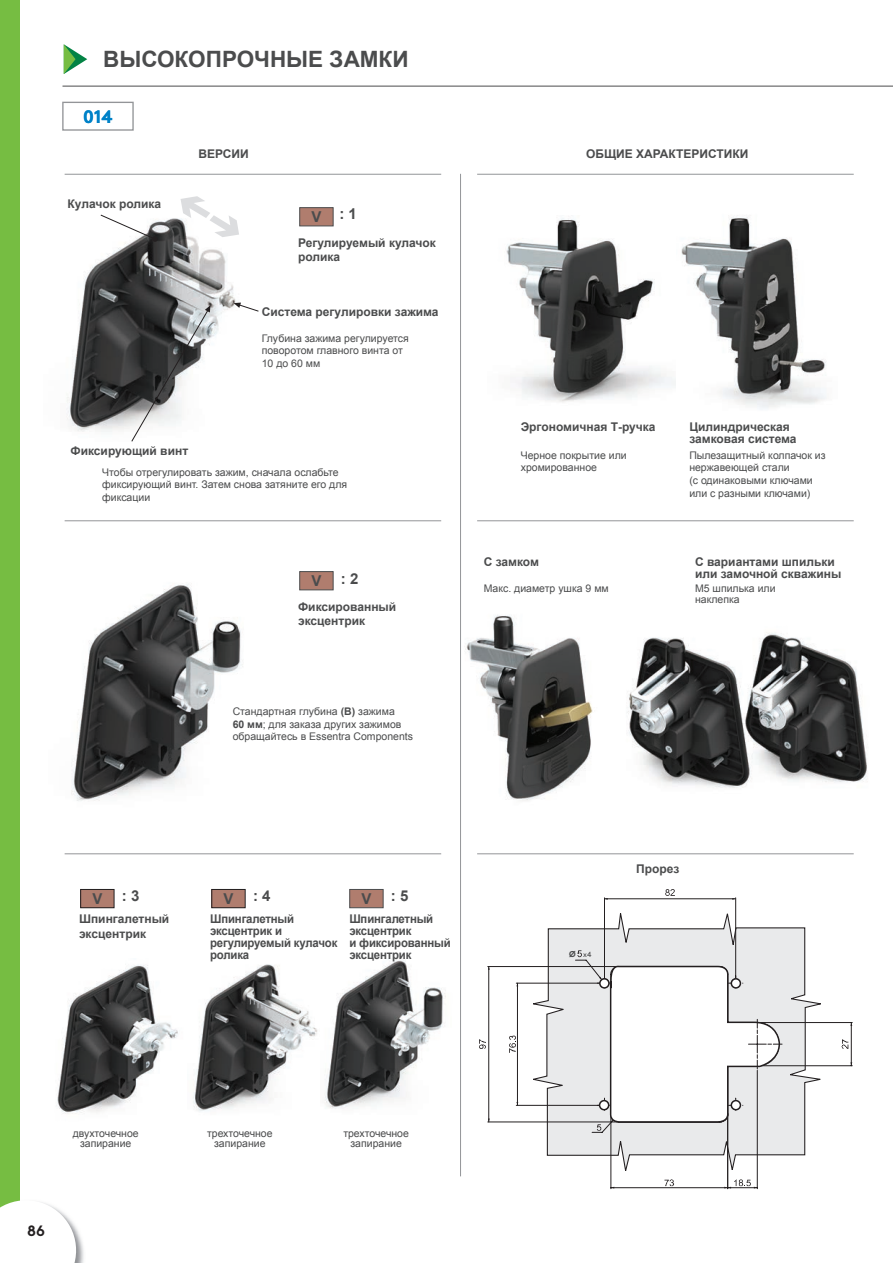
<style>
.page{position:relative;width:893px;height:1263px;background:#fff}
.page>*{position:absolute;margin:0;border:0;box-sizing:border-box;transform-origin:0 0}
.t1{font:700 22.5px "Arial";color:#4b4c4d}
.t2{font:700 18px "Brown Pro";color:#0082c8}
.t3{font:700 15px "Arial";color:#4b4c4d}
.t4{font:700 15px "Brown Pro";color:#231f20}
.t5{font:700 12px/14.4px "Arial";color:#4b4c4d}
.t6{font:700 12px/12px "Arial";color:#4b4c4d;scale:.95 1}
.t7{font:10.5px/12.6px "Arial";color:#4b4c4d}
.t8{font:7.5px "Brown Pro";color:#4b4c4d}
.s1{font-weight:700}
.s2{font-size:12.6px}
</style>
<div class="page">
<svg style="left:64px;top:44px;width:23px;height:30px"></svg>
<div style="left:0;top:0;width:20px;height:1263px;background:#76bd42"></div>
<hr style="left:63px;top:86px;width:830px;height:1px;background:#4b4c4d">
<img style="left:81px;top:1239px;width:3px;height:24px">
<svg style="left:0;top:1200px;width:81px;height:63px"></svg>
<div style="left:62px;top:102px;width:72px;height:29px;border:1px solid #939598"></div>
<img style="left:67px;top:218px;width:174px;height:214px">
<img style="left:465px;top:615px;width:402px;height:186px">
<img style="left:506px;top:218px;width:170px;height:184px">
<img style="left:681px;top:217px;width:145px;height:192px">
<hr style="left:65px;top:174px;width:376px;height:1px;background:#939598">
<hr style="left:477px;top:174px;width:377px;height:1px;background:#939598">
<hr style="left:65px;top:520px;width:376px;height:1px;background:#939598">
<hr style="left:477px;top:520px;width:377px;height:1px;background:#939598">
<hr style="left:65px;top:853px;width:376px;height:1px;background:#939598">
<hr style="left:477px;top:853px;width:377px;height:1px;background:#939598">
<img style="left:71px;top:584px;width:172px;height:217px">
<img style="left:325px;top:959px;width:121px;height:150px">
<img style="left:56px;top:965px;width:122px;height:149px">
<img style="left:193px;top:964px;width:125px;height:148px">
<hr style="left:460px;top:174px;width:1px;height:1002px;background:#939598">
<svg style="left:547px;top:906px;width:279px;height:250px"></svg>
<hr style="left:488px;top:966px;width:1px;height:156px;background:#231f20">
<hr style="left:488px;top:1122px;width:129px;height:1px;background:#231f20">
<hr style="left:488px;top:966px;width:129px;height:1px;background:#231f20">
<hr style="left:604px;top:898px;width:132px;height:1px;background:#231f20">
<hr style="left:604px;top:898px;width:1px;height:84px;background:#231f20">
<hr style="left:735px;top:898px;width:1px;height:84px;background:#231f20">
<hr style="left:851px;top:1022px;width:1px;height:44px;background:#231f20">
<hr style="left:759px;top:1022px;width:93px;height:1px;background:#231f20">
<hr style="left:759px;top:1065px;width:93px;height:1px;background:#231f20">
<svg style="left:479px;top:1039px;width:7px;height:10px"></svg>
<svg style="left:665px;top:889px;width:10px;height:7px"></svg>
<svg style="left:842px;top:1039px;width:6px;height:10px"></svg>
<svg style="left:509px;top:950px;width:273px;height:239px"></svg>
<svg style="left:181px;top:196px;width:58px;height:41px"></svg>
<svg style="left:100px;top:214px;width:58px;height:28px"></svg>
<svg style="left:131px;top:305px;width:80px;height:137px"></svg>
<svg style="left:234px;top:303px;width:25px;height:9px"></svg>
<div style="left:299px;top:207px;width:34px;height:19px;background:#b07d6e;border:1px solid #4b4c4d"></div>
<div style="left:299px;top:571px;width:34px;height:19px;background:#b07d6e;border:1px solid #4b4c4d"></div>
<div style="left:81px;top:889px;width:33px;height:19px;background:#b07d6e"></div>
<div style="left:80px;top:889px;width:34px;height:19px;border:1px solid #231f20"></div>
<div style="left:212px;top:889px;width:33px;height:19px;background:#b07d6e"></div>
<div style="left:211px;top:889px;width:35px;height:19px;border:1px solid #231f20"></div>
<div style="left:349px;top:889px;width:34px;height:19px;background:#b07d6e;border:1px solid #4b4c4d"></div>
<p class="t1" style="left:103px;top:45px;width:307px">ВЫСОКОПРОЧНЫЕ ЗАМКИ</p>
<p class="t2" style="left:83px;top:102px;width:31px">014</p>
<p class="t5" style="left:68px;top:197px;width:95px">Кулачок ролика</p>
<p class="t5" style="left:198px;top:147px;width:52px">ВЕРСИИ</p>
<p class="t3" style="left:311px;top:204px;width:47px">V : 1</p>
<p class="t5" style="left:298px;top:236px;width:139px">Регулируемый кулачок ролика</p>
<p class="t5" style="left:262px;top:305px;width:178px">Система регулировки зажима</p>
<p class="t7" style="left:262px;top:332px;width:149px">Глубина зажима регулируется поворотом главного винта от<br>10 до 60 мм</p>
<p class="t5" style="left:70px;top:444px;width:119px">Фиксирующий винт</p>
<p class="t7" style="left:102px;top:466px;width:247px">Чтобы отрегулировать зажим, сначала ослабьте фиксирующий винт. Затем снова затяните его для фиксации</p>
<p class="t3" style="left:311px;top:571px;width:12px">V</p>
<p class="t3" style="left:341px;top:569px;width:19px">: 2</p>
<p class="t5" style="left:298px;top:600px;width:100px">Фиксированный эксцентрик</p>
<p class="t7" style="left:233px;top:705px;width:182px">Стандартная глубина <span class="s1">(В)</span> зажима<br><span class="s1">60 мм</span>; для заказа других зажимов обращайтесь в Essentra Components</p>
<p class="t5" style="left:586px;top:147px;width:164px">ОБЩИЕ ХАРАКТЕРИСТИКИ</p>
<p class="t5" style="left:521px;top:420px;width:136px">Эргономичная Т-ручка</p>
<p class="t7" style="left:521px;top:449px;width:107px">Черное покрытие или хромированное</p>
<p class="t7" style="left:689px;top:449px;width:138px">Пылезащитный колпачок из нержавеющей стали<br>(с одинаковыми ключами или с разными ключами)</p>
<p class="t5" style="left:689px;top:421px;width:109px;line-height:12px">Цилиндрическая замковая система</p>
<p class="t5" style="left:484px;top:555px;width:57px">С замком</p>
<p class="t5" style="left:695px;top:556px;width:148px;line-height:12px">С вариантами шпильки или замочной скважины</p>
<p class="t7" style="left:484px;top:582px;width:127px">Макс. диаметр ушка 9 мм</p>
<p class="t7" style="left:695px;top:583px;width:82px;line-height:10.5px">M5 шпилька или наклепка</p>
<p class="t3" style="left:92px;top:889px;width:12px">V</p>
<p class="t3" style="left:122px;top:885px;width:19px">: 3</p>
<p class="t3" style="left:223px;top:889px;width:12px">V</p>
<p class="t3" style="left:253px;top:885px;width:19px">: 4</p>
<p class="t3" style="left:361px;top:889px;width:12px">V</p>
<p class="t3" style="left:391px;top:885px;width:19px">: 5</p>
<p class="t5" style="left:79px;top:912px;width:92px">Шпингалетный эксцентрик</p>
<p class="t6" style="left:210px;top:913px;width:135px">Шпингалетный эксцентрик и регулируемый кулачок ролика</p>
<p class="t6" style="left:349px;top:913px;width:108px">Шпингалетный эксцентрик<br>и фиксированный эксцентрик</p>
<p class="t8" style="left:569px;top:949px;width:24px"><span class="s2">ø</span> x4</p>
<p class="t5" style="left:636px;top:862px;width:45px">Прорез</p>
<p class="t7" style="left:73px;top:1128px;width:68px;line-height:10.5px;text-align:center">двухточечное запирание</p>
<p class="t7" style="left:207px;top:1128px;width:67px;line-height:10.5px;text-align:center">трехточечное запирание</p>
<p class="t7" style="left:343px;top:1128px;width:67px;line-height:10.5px;text-align:center">трехточечное запирание</p>
<p class="t4" style="left:27px;top:1218px;width:19px">86</p>
</div>
